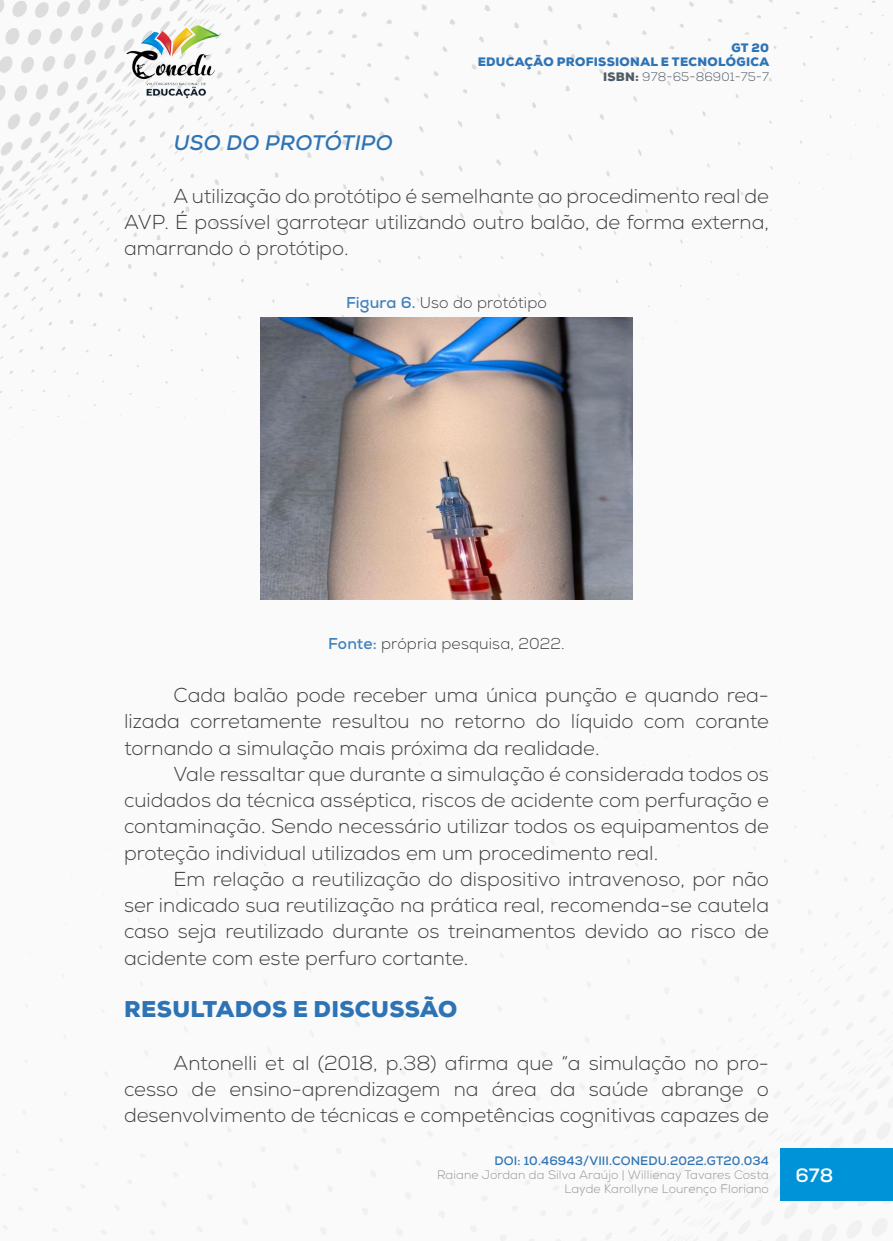
<style>
.page{position:relative;width:893px;height:1241px;background:#fff}
.page>*{position:absolute;margin:0;border:0;box-sizing:border-box;transform-origin:0 0}
.SUBTITULO_1_NOVO{font:900 22.75px "Nexa";letter-spacing:.015em;color:#2e74b5}
.SUBTITULO_2_NOVO{font:italic 700 21px "Nexa";letter-spacing:.015em;color:#2e74b5}
._8_CORPO{font:300 20.12px/26.2px "Nexa";color:#3e3e3f;text-align:justify}
.t1{font:700 19.25px "Nexa";color:#fff}
._12_FONTES{font:300 15.75px "Nexa";letter-spacing:.01em;color:#3e3e3f}
._11_LEGENDAS{font:300 15.75px "Nexa";letter-spacing:.01em;color:#3e3e3f}
.t2{font:300 12.25px/14px "Nexa";letter-spacing:.01em;color:#939598;text-align:right}
.t3{font:900 12.25px/14.7px "Nexa";letter-spacing:.025em;color:#2e74b5;text-align:right}
.t4{font:700 12.25px "Nexa";letter-spacing:.01em;color:#2e74b5}
.s1{color:#505b64}
.s2{font-weight:300;color:#505b64}
.s3{font-weight:700;color:#4382bc}
</style>
<div class="page">
<img style="left:0;top:0;width:893px;height:1240px">
<div style="left:781px;top:1148px;width:112px;height:52px;background:#0093d8"></div>
<img style="left:124px;top:25px;width:98px;height:74px">
<img style="left:260px;top:317px;width:372px;height:282px">
<p class="t3" style="left:478px;top:40px;width:293px">GT 20<br>EDUCAÇÃO PROFISSIONAL E TECNOLÓGICA<br><span class="s1">ISBN:</span> <span class="s2">978-65-86901-75-7</span></p>
<p class="SUBTITULO_2_NOVO" style="left:174px;top:129px;width:221px">USO DO PROTÓTIPO</p>
<p class="_8_CORPO" style="left:124px;top:183px;width:646px;text-indent:50px">A utilização do protótipo é semelhante ao procedimento real de AVP. É possível garrotear utilizando outro balão, de forma externa, amarrando o protótipo.</p>
<p class="_11_LEGENDAS" style="left:346px;top:293px;width:202px"><span class="s3">Figura 6.</span> Uso do protótipo</p>
<p class="_12_FONTES" style="left:328px;top:634px;width:238px"><span class="s3">Fonte:</span> própria pesquisa, 2022.</p>
<p class="_8_CORPO" style="left:124px;top:682px;width:646px;text-indent:50px">Cada balão pode receber uma única punção e quando rea&shy;lizada corretamente resultou no retorno do líquido com corante tornando a simulação mais próxima da realidade.</p>
<p class="_8_CORPO" style="left:124px;top:761px;width:646px;text-indent:50px">Vale ressaltar que durante a simulação é considerada todos os cuidados da técnica asséptica, riscos de acidente com perfuração e contaminação. Sendo necessário utilizar todos os equipamentos de proteção individual utilizados em um procedimento real.</p>
<p class="_8_CORPO" style="left:124px;top:866px;width:646px;text-indent:50px">Em relação a reutilização do dispositivo intravenoso, por não ser indicado sua reutilização na prática real, recomenda-se cautela caso seja reutilizado durante os treinamentos devido ao risco de acidente com este perfuro cortante.</p>
<p class="SUBTITULO_1_NOVO" style="left:124px;top:994px;width:334px">RESULTADOS E DISCUSSÃO</p>
<p class="_8_CORPO" style="left:124px;top:1050px;width:646px;text-indent:50px">Antonelli et al (2018, p.38) afirma que “a simulação no pro&shy;cesso de ensino-aprendizagem na área da saúde abrange o desenvolvimento de técnicas e competências cognitivas capazes de</p>
<p class="t4" style="left:494px;top:1152px;width:276px">DOI: 10.46943/VIII.CONEDU.2022.GT20.034</p>
<p class="t2" style="left:437px;top:1167px;width:333px">Raiane Jordan da Silva Araújo | Willienay Tavares Costa<br>Layde Karollyne Lourenço Floriano</p>
<p class="t1" style="left:796px;top:1162px;width:39px">678</p>
</div>
